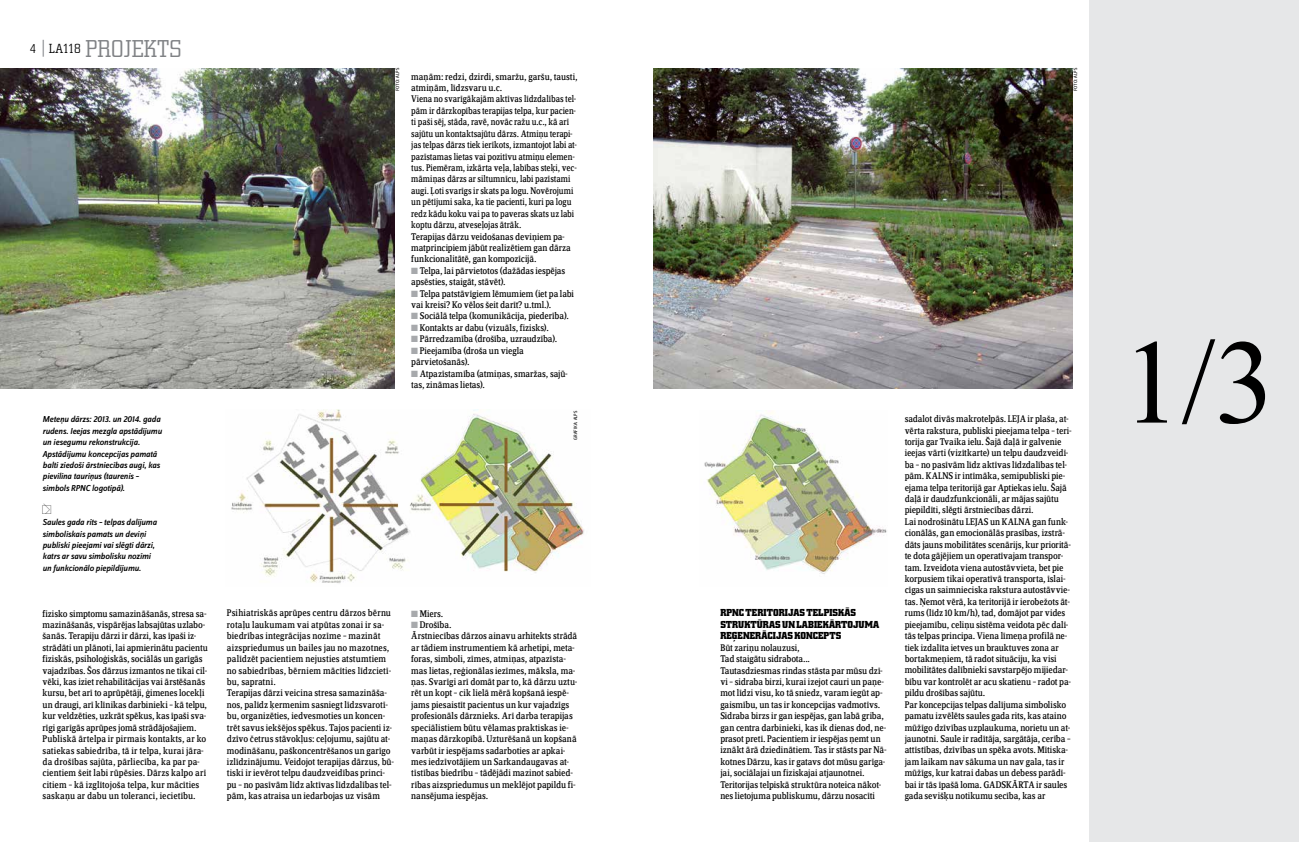
<style>
.page{position:relative;width:1299px;height:842px;background:#fff}
.page>*{position:absolute;margin:0;border:0;box-sizing:border-box;transform-origin:0 0}
.t1{font:120px "Times New Roman";color:#000}
.t2{font:300 24px "City LV";letter-spacing:.03em;color:#808285}
.t3{font:10px/11.4px "Zine Serif FHM";letter-spacing:-.01em;color:#000}
.t4{font:700 10px/11.4px "City LV";letter-spacing:.005em;color:#000}
.t5{font:italic 500 9px/11.4px "Zine Sans FHM";letter-spacing:-.02em;color:#000}
.t6{font:5px "Zine Sans FHM";letter-spacing:-.015em;color:#000}
.s1{font-size:13px;color:#000}
.s2{font-size:13.5px;color:#000}
.s3{font-family:"Susi Masters";font-size:9px;color:#a7a9ac}
</style>
<div class="page">
<svg style="left:43px;top:40px;width:1px;height:17px"></svg>
<img style="left:0;top:68px;width:394px;height:320px">
<img style="left:231px;top:410px;width:353px;height:173px">
<img style="left:704px;top:412px;width:183px;height:162px">
<img style="left:653px;top:68px;width:418px;height:320px">
<div style="left:1089px;top:0;width:209px;height:842px;background:#e6e7e8"></div>
<h2 class="t2" style="left:30px;top:35px;width:153px"><sup>4</sup> <span class="s1">LA</span><span class="s2">118</span> PROJEKTS</h2>
<p class="t6" style="left:395px;top:91px;width:24px;rotate:-90deg">FOTO: ALPS</p>
<p class="t6" style="left:1072px;top:91px;width:24px;rotate:-90deg">FOTO: ALPS</p>
<p class="t3" style="left:411px;top:71px;width:168px">maņām: redzi, dzirdi, smaržu, garšu, tausti, atmiņām, līdzsvaru u.c.<br>Viena no svarīgākajām aktīvas līdzdalības tel&shy;pām ir dārzkopības terapijas telpa, kur pacien&shy;ti paši sēj, stāda, ravē, novāc ražu u.c., kā arī sajūtu un kontaktsajūtu dārzs. Atmiņu terapi&shy;jas telpas dārzs tiek ierīkots, izmantojot labi at&shy;pazīstamas lietas vai pozitīvu atmiņu elemen&shy;tus. Piemēram, izkārta veļa, labības steķi, vec&shy;māmiņas dārzs ar siltumnīcu, labi pazīstami augi. Ļoti svarīgs ir skats pa logu. Novērojumi un pētījumi saka, ka tie pacienti, kuri pa logu redz kādu koku vai pa to paveras skats uz labi koptu dārzu, atveseļojas ātrāk.<br>Terapijas dārzu veidošanas deviņiem pa&shy;matprincipiem jābūt realizētiem gan dārza funkcionalitātē, gan kompozīcijā.<br><span class="s3">H</span> Telpa, lai pārvietotos (dažādas iespējas apsēsties, staigāt, stāvēt).<br><span class="s3">H</span> Telpa patstāvīgiem lēmumiem (iet pa labi vai kreisi? Ko vēlos šeit darīt? u.tml.).<br><span class="s3">H</span> Sociālā telpa (komunikācija, piederība).<br><span class="s3">H</span> Kontakts ar dabu (vizuāls, fizisks).<br><span class="s3">H</span> Pārredzamība (drošība, uzraudzība).<br><span class="s3">H</span> Pieejamība (droša un viegla pārvietošanās).<br><span class="s3">H</span> Atpazīstamība (atmiņas, smaržas, sajū&shy;tas, zināmas lietas).</p>
<p class="t5" style="left:43px;top:414px;width:121px">Meteņu dārzs: 2013. un 2014. gada rudens. Ieejas mezgla apstādījumu un iesegumu rekonstrukcija.<br>Apstādījumu koncepcijas pamatā balti ziedoši ārstniecības augi, kas pievilina tauriņus (taurenis – simbols RPNC logotipā).</p>
<p class="t5" style="left:43px;top:517px;width:116px">Saules gada rits – telpas dalījuma simboliskais pamats un deviņi publiski pieejami vai slēgti dārzi, katrs ar savu simbolisku nozīmi un funkcionālo piepildījumu.</p>
<p class="t6" style="left:573px;top:440px;width:30px;rotate:-90deg">grafika: ALPS</p>
<p class="t3" style="left:43px;top:608px;width:167px">fizisko simptomu samazināšanās, stresa sa&shy;mazināšanās, vispārējas labsajūtas uzlabo&shy;šanās. Terapiju dārzi ir dārzi, kas īpaši iz&shy;strādāti un plānoti, lai apmierinātu pacientu fiziskās, psiholoģiskās, sociālās un garīgās vajadzības. Šos dārzus izmantos ne tikai cil&shy;vēki, kas iziet rehabilitācijas vai ārstēšanās kursu, bet arī to aprūpētāji, ģimenes locekļi un draugi, arī klīnikas darbinieki – kā telpu, kur veldzēties, uzkrāt spēkus, kas īpaši sva&shy;rīgi garīgās aprūpes jomā strādājošajiem.<br>Publiskā ārtelpa ir pirmais kontakts, ar ko satiekas sabiedrība, tā ir telpa, kurai jāra&shy;da drošības sajūta, pārliecība, ka par pa&shy;cientiem šeit labi rūpēsies. Dārzs kalpo arī citiem – kā izglītojoša telpa, kur mācīties saskaņu ar dabu un toleranci, iecietību.</p>
<p class="t3" style="left:227px;top:608px;width:169px">Psihiatriskās aprūpes centru dārzos bērnu rotaļu laukumam vai atpūtas zonai ir sa&shy;biedrības integrācijas nozīme – mazināt aizspriedumus un bailes jau no mazotnes, palīdzēt pacientiem nejusties atstumtiem no sabiedrības, bērniem mācīties līdzcietī&shy;bu, sapratni.<br>Terapijas dārzi veicina stresa samazināša&shy;nos, palīdz ķermenim sasniegt līdzsvarotī&shy;bu, organizēties, iedvesmoties un koncen&shy;trēt savus iekšējos spēkus. Tajos pacienti iz&shy;dzīvo četrus stāvokļus: ceļojumu, sajūtu at&shy;modināšanu, paškoncentrēšanos un garīgo izlīdzinājumu. Veidojot terapijas dārzus, bū&shy;tiski ir ievērot telpu daudzveidības princi&shy;pu – no pasīvām līdz aktīvas līdzdalības tel&shy;pām, kas atraisa un iedarbojas uz visām</p>
<p class="t4" style="left:720px;top:607px;width:160px">RPNC TERITORIJAS TELPISKĀS<br>STRUKTŪRAS UN LABIEKĀRTOJUMA<br>REĢENERĀCIJAS KONCEPTS</p>
<p class="t3" style="left:411px;top:608px;width:168px"><span class="s3">H</span> Miers.<br><span class="s3">H</span> Drošība.<br>Ārstniecības dārzos ainavu arhitekts strādā ar tādiem instrumentiem kā arhetipi, meta&shy;foras, simboli, zīmes, atmiņas, atpazīsta&shy;mas lietas, reģionālas iezīmes, māksla, ma&shy;ņas. Svarīgi arī domāt par to, kā dārzu uztu&shy;rēt un kopt – cik lielā mērā kopšanā iespē&shy;jams piesaistīt pacientus un kur vajadzīgs profesionāls dārznieks. Arī darba terapijas speciālistiem būtu vēlamas praktiskas ie&shy;maņas dārzkopībā. Uzturēšanā un kopšanā varbūt ir iespējams sadarboties ar apkai&shy;mes iedzīvotājiem un Sarkandaugavas at&shy;tīstības biedrību – tādējādi mazinot sabied&shy;rības aizspriedumus un meklējot papildu fi&shy;nansējuma iespējas.</p>
<p class="t3" style="left:720px;top:642px;width:168px">Būt zariņu nolauzusi,<br>Tad staigātu sidrabota...<br>Tautasdziesmas rindas stāsta par mūsu dzī&shy;vi – sidraba birzi, kurai izejot cauri un paņe&shy;mot līdzi visu, ko tā sniedz, varam iegūt ap&shy;gaismību, un tas ir koncepcijas vadmotīvs.<br>Sidraba birzs ir gan iespējas, gan labā griba, gan centra darbinieki, kas ik dienas dod, ne&shy;prasot pretī. Pacientiem ir iespējas ņemt un iznākt ārā dziedinātiem. Tas ir stāsts par Nā&shy;kotnes Dārzu, kas ir gatavs dot mūsu garīga&shy;jai, sociālajai un fiziskajai atjaunotnei.<br>Teritorijas telpiskā struktūra noteica nākot&shy;nes lietojuma publiskumu, dārzu nosacīti</p>
<p class="t3" style="left:904px;top:414px;width:168px">sadalot divās makrotelpās. LEJA ir plaša, at&shy;vērta rakstura, publiski pieejama telpa – teri&shy;torija gar Tvaika ielu. Šajā daļā ir galvenie ieejas vārti (vizītkarte) un telpu daudzveidī&shy;ba – no pasīvām līdz aktīvas līdzdalības tel&shy;pām. KALNS ir intīmāka, semipubliski pie&shy;ejama telpa teritorijā gar Aptiekas ielu. Šajā daļā ir daudzfunkcionāli, ar mājas sajūtu piepildīti, slēgti ārstniecības dārzi.<br>Lai nodrošinātu LEJAS un KALNA gan funk&shy;cionālās, gan emocionālās prasības, izstrā&shy;dāts jauns mobilitātes scenārijs, kur prioritā&shy;te dota gājējiem un operatīvajam transpor&shy;tam. Izveidota viena autostāvvieta, bet pie korpusiem tikai operatīvā transporta, īslai&shy;cīgas un saimnieciska rakstura autostāvvie&shy;tas. Ņemot vērā, ka teritorijā ir ierobežots āt&shy;rums (līdz 10 km/h), tad, domājot par vides pieejamību, celiņu sistēma veidota pēc dalī&shy;tās telpas principa. Viena līmeņa profilā ne&shy;tiek izdalīta ietves un brauktuves zona ar bortakmeņiem, tā radot situāciju, ka visi mobilitātes dalībnieki savstarpējo mijiedar&shy;bību var kontrolēt ar acu skatienu – radot pa&shy;pildu drošības sajūtu.<br>Par koncepcijas telpas dalījuma simbolisko pamatu izvēlēts saules gada rits, kas ataino mūžīgo dzīvības uzplaukuma, norietu un at&shy;jaunotni. Saule ir radītāja, sargātāja, cerība – attīstības, dzīvības un spēka avots. Mītiska&shy;jam laikam nav sākuma un nav gala, tas ir mūžīgs, kur katrai dabas un debess parādī&shy;bai ir tās īpašā loma. GADSKĀRTA ir saules gada sevišķu notikumu secība, kas ar</p>
<h1 class="t1" style="left:1121px;top:302px;width:155px">1/3</h1>
</div>
